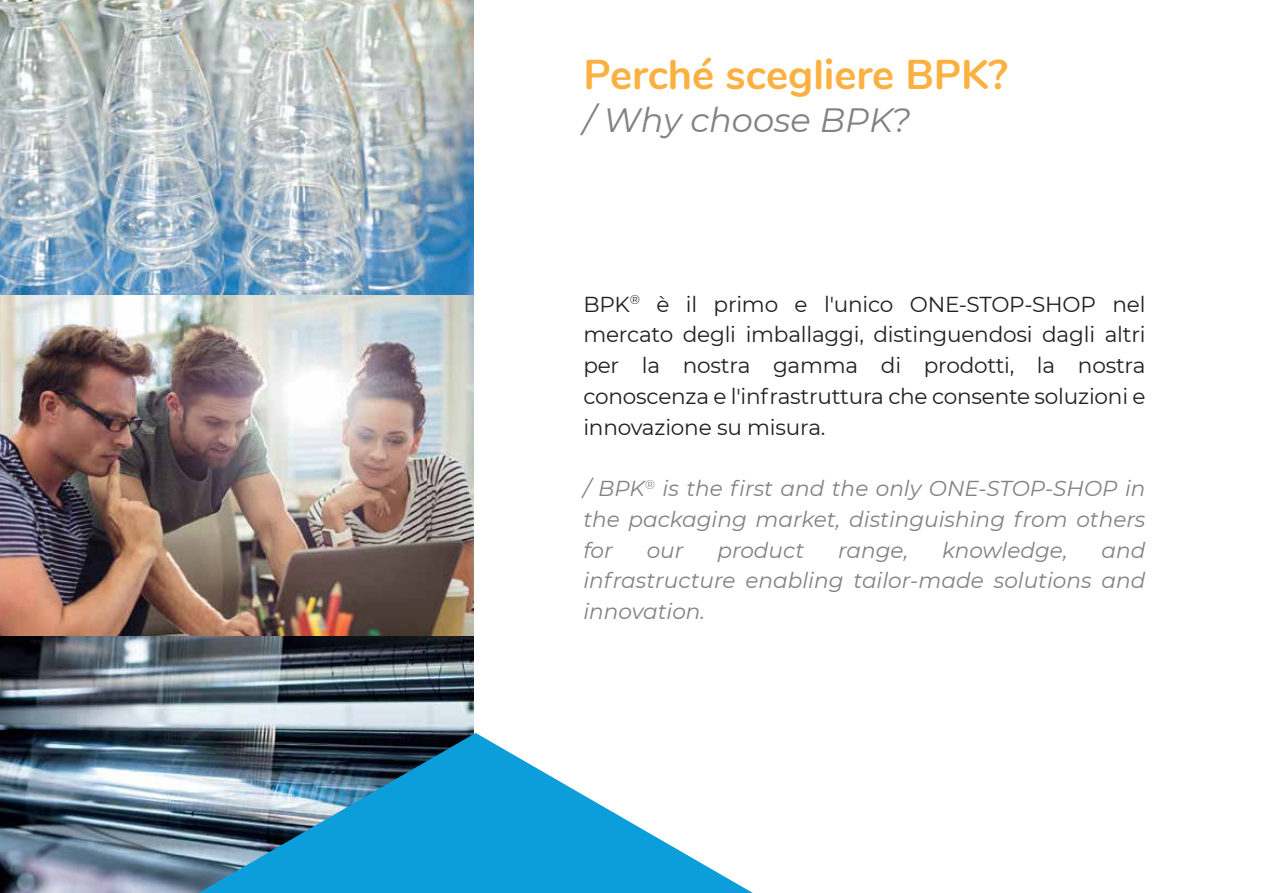
<style>
.page{position:relative;width:1263px;height:893px;background:#fff}
.page>*{position:absolute;margin:0;border:0;box-sizing:border-box;transform-origin:0 0}
.t1{font:700 41.55px "Nunito";color:#fbb040}
.t2{font:italic 33.6px "Montserrat";color:#808285}
.t3{font:21.6px/30.8px "Montserrat";letter-spacing:-.01em;color:#231f20;text-align:justify}
.t4{font:italic 21.6px/30.8px "Montserrat";color:#808285;text-align:justify}
</style>
<div class="page">
<img style="left:0;top:295px;width:474px;height:342px">
<img style="left:0;top:0;width:474px;height:295px">
<img style="left:0;top:637px;width:474px;height:256px">
<svg style="left:198px;top:733px;width:555px;height:160px;fill:#0c9eda"></svg>
<h1 class="t1" style="left:583px;top:44px;width:426px">Perché scegliere BPK?</h1>
<h2 class="t2" style="left:583px;top:97px;width:329px">/ Why choose BPK?</h2>
<p class="t3" style="left:583px;top:288px;width:564px">BPK<sup>®</sup> è il primo e l'unico ONE-STOP-SHOP nel mercato degli imballaggi, distinguendosi dagli altri per la nostra gamma di prodotti, la nostra conoscenza e l'infrastruttura che consente soluzioni e innovazione su misura.</p>
<p class="t4" style="left:583px;top:472px;width:564px">/ BPK<sup>®</sup> is the first and the only ONE-STOP-SHOP in the packaging market, distinguishing from others for</p>
<p class="t4" style="left:583px;top:534px;width:564px;text-indent:518px">and infrastructure enabling tailor-made solutions and innovation.</p>
<p class="t4" style="left:647px;top:534px;width:38px">our</p>
<p class="t4" style="left:717px;top:534px;width:88px">product</p>
<p class="t4" style="left:838px;top:534px;width:72px">range,</p>
<p class="t4" style="left:942px;top:534px;width:127px">knowledge,</p>
</div>
